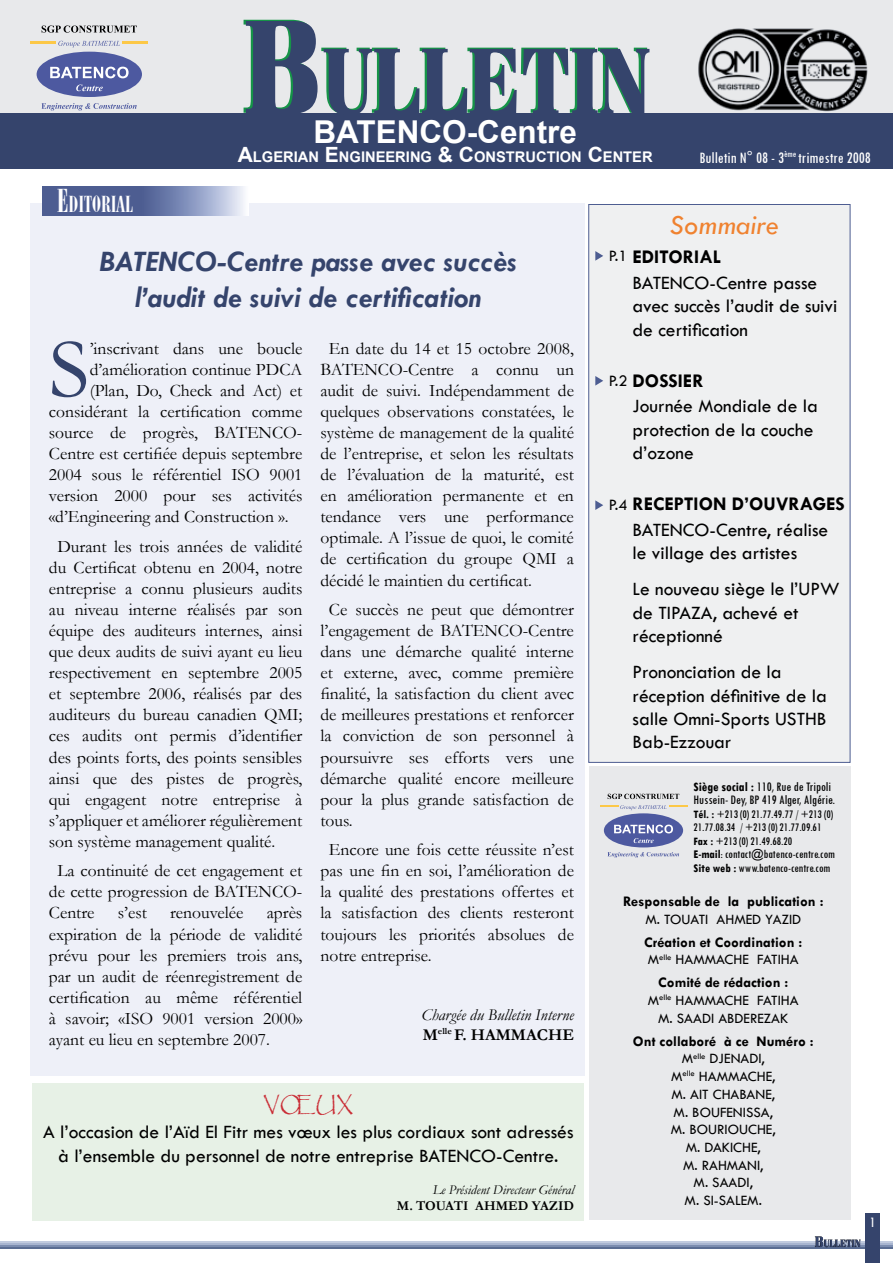
<style>
.page{position:relative;width:893px;height:1263px;background:#fff}
.page>*{position:absolute;margin:0;border:0;box-sizing:border-box;transform-origin:0 0}
.t1{font:85.05px "Garamond";color:#35446c}
.t2{font:700 31.5px "Arial";color:#fff}
.t3{font:italic 700 30px/36px "Tw Cen";color:#35446c;text-align:center}
.t4{font:italic 28.5px "Tw Cen";color:#ef8230}
.t5{font:22.05px "Modern 735 BT Roman A";color:#fff}
.t6{font:21px "Papyrus";color:#c92b34}
.t7{font:19.5px/23.4px "Tw Cen";color:#000}
.t8{font:700 19.5px "Tw Cen";color:#000}
.t9{font:17.55px/21px "Garamond";color:#000;text-align:justify}
.t10{font:italic 16.5px/19.8px "Garamond";color:#000}
.t11{font:condensed 16.5px "Tw Cen";color:#fff}
.t12{font:16.5px "Tw Cen";color:#000}
.t13{font:condensed 15px "Tw Cen";color:#fff}
.t14{font:14.7px/17.7px "Tw Cen";color:#000;text-align:center}
.t15{font:700 14.7px/17.7px "Tw Cen";color:#000}
.t16{font:700 14.7px "Arial";color:#fff}
.t17{font:condensed 13.5px/13.5px "Tw Cen";color:#000}
.t18{font:italic 13.5px "Garamond";color:#000}
.t19{font:700 13.5px "Garamond";color:#000}
.t20{font:condensed 12.45px/13.5px "Tw Cen";color:#000}
.t21{font:condensed 12px/13.5px "Tw Cen";color:#000}
.s1{font-size:31.5px}
.s2{font-size:21px}
.s3{font-weight:700;font-style:normal}
.s4{font-weight:700}
.s5{font-weight:400}
</style>
<div class="page">
<div style="left:1px;top:0;width:892px;height:119px;background:#e8e9eb"></div>
<div style="left:1px;top:113px;width:892px;height:55px;background:#35446c"></div>
<svg style="left:244px;top:20px;width:405px;height:93px"></svg>
<svg style="left:42px;top:25px;width:95px;height:8px"></svg>
<hr style="left:31px;top:41px;width:25px;height:3px;background:#fcc847">
<hr style="left:123px;top:41px;width:25px;height:3px;background:#fcc847">
<svg style="left:58px;top:41px;width:62px;height:6px"></svg>
<div style="left:37px;top:52px;width:105px;height:45px;background:#4d59a0;border-radius:50%"></div>
<svg style="left:41px;top:103px;width:96px;height:8px"></svg>
<svg style="left:50px;top:67px;width:79px;height:11px"></svg>
<svg style="left:76px;top:85px;width:27px;height:6px"></svg>
<hr style="left:0;top:1247px;width:893px;height:2px;background:#5a6d93">
<hr style="left:0;top:1245px;width:893px;height:2px;background:#7c8db0">
<hr style="left:0;top:1243px;width:893px;height:2px;background:#a8b5d0">
<hr style="left:0;top:1241px;width:893px;height:2px;background:#c1cbdf">
<div style="left:866px;top:1213px;width:14px;height:50px;background:#35446c"></div>
<svg style="left:815px;top:1236px;width:46px;height:11px"></svg>
<img style="left:698px;top:28px;width:170px;height:84px">
<div style="left:30px;top:203px;width:555px;height:873px;background:#eef0f8"></div>
<div style="left:588px;top:204px;width:262px;height:559px;background:#eff0f1;border:1px solid #4d5d91"></div>
<div style="left:43px;top:186px;width:99px;height:30px;background:#4d5d91"></div>
<div style="left:141px;top:186px;width:108px;height:30px;background:linear-gradient(to right,#3e528e,#edf2fd)"></div>
<svg style="left:595px;top:251px;width:8px;height:10px"></svg>
<svg style="left:595px;top:376px;width:8px;height:10px"></svg>
<svg style="left:595px;top:500px;width:8px;height:10px"></svg>
<div style="left:32px;top:1083px;width:552px;height:137px;background:#e7f1e6"></div>
<div style="left:589px;top:766px;width:261px;height:454px;background:#e8e9eb"></div>
<svg style="left:608px;top:794px;width:71px;height:5px"></svg>
<svg style="left:600px;top:805px;width:87px;height:5px"></svg>
<div style="left:604px;top:813px;width:79px;height:34px;background:#4d59a0;border-radius:50%"></div>
<svg style="left:607px;top:852px;width:72px;height:6px"></svg>
<svg style="left:614px;top:825px;width:59px;height:18px"></svg>
<p class="t5" style="left:57px;top:192px;width:78px"><span class="s1">E</span>DITORIAL</p>
<h2 class="t2" style="left:313px;top:111px;width:265px">BATENCO-Centre</h2>
<p class="t16" style="left:238px;top:147px;width:416px"><span class="s2">A</span>LGERIAN <span class="s2">E</span>NGINEERING <span class="s2">&amp; C</span>ONSTRUCTION <span class="s2">C</span>ENTER</p>
<p class="t11" style="left:699px;top:147px;width:173px">Bulletin N° 08 - 3<sup>ème</sup> trimestre 2008</p>
<h3 class="t4" style="left:670px;top:208px;width:110px">Sommaire</h3>
<h3 class="t3" style="left:100px;top:242px;width:419px">BATENCO-Centre passe avec succès l’audit de suivi de certification</h3>
<h1 class="t1" style="left:49px;top:312px;width:42px">S</h1>
<p class="t9" style="left:90px;top:337px;width:214px">’inscrivant dans une boucle</p>
<p class="t9" style="left:90px;top:358px;width:214px">d’amélioration continue PDCA</p>
<p class="t9" style="left:90px;top:379px;width:214px">(Plan, Do, Check and Act) et</p>
<p class="t9" style="left:49px;top:400px;width:255px">considérant la certification comme</p>
<p class="t9" style="left:49px;top:422px;width:255px">source de progrès, BATENCO-</p>
<p class="t9" style="left:49px;top:443px;width:255px">Centre est certifiée depuis septembre</p>
<p class="t9" style="left:49px;top:464px;width:255px">2004 sous le référentiel ISO 9001</p>
<p class="t9" style="left:49px;top:485px;width:255px">version 2000 pour ses activités</p>
<p class="t9" style="left:49px;top:506px;width:241px">«d’Engineering and Construction ».</p>
<p class="t9" style="left:49px;top:535px;width:255px;text-indent:9px">Durant les trois années de validité du Certificat obtenu en 2004, notre entreprise a connu plusieurs audits au niveau interne réalisés par son équipe des auditeurs internes, ainsi que deux audits de suivi ayant eu lieu respectivement en septembre 2005 et septembre 2006, réalisés par des auditeurs du bureau canadien QMI; ces audits ont permis d’identifier des points forts, des points sensibles ainsi que des pistes de progrès, qui engagent notre entreprise à s’appliquer et améliorer régulièrement son système management qualité.</p>
<p class="t9" style="left:49px;top:860px;width:255px;text-indent:9px">La continuité de cet engagement et de cette progression de BATENCO-Centre</p>
<p class="t9" style="left:118px;top:902px;width:31px">s’est</p>
<p class="t9" style="left:170px;top:902px;width:75px">renouvelée</p>
<p class="t9" style="left:49px;top:902px;width:255px;text-indent:218px">après expiration de la période de validité prévu pour les premiers trois ans, par un audit de réenregistrement de certification au même référentiel à savoir; «ISO 9001 version 2000» ayant eu lieu en septembre 2007.</p>
<p class="t9" style="left:320px;top:337px;width:255px;text-indent:9px">En date du 14 et 15 octobre 2008, BATENCO-Centre a connu un audit de suivi. Indépendamment de quelques observations constatées, le système de management de la qualité de l’entreprise, et selon les résultats de l’évaluation de la maturité, est en amélioration permanente et en tendance vers une performance optimale. A l’issue de quoi, le comité de certification du groupe QMI a décidé le maintien du certificat.</p>
<p class="t9" style="left:320px;top:599px;width:255px;text-indent:9px">Ce succès ne peut que démontrer l’engagement de BATENCO-Centre dans une démarche qualité interne et externe, avec, comme première finalité, la satisfaction du client avec de meilleures prestations et renforcer la conviction de son personnel à poursuivre ses efforts vers une démarche qualité encore meilleure pour la plus grande satisfaction de tous.</p>
<p class="t9" style="left:320px;top:839px;width:255px;text-indent:9px">Encore une fois cette réussite n’est pas une fin en soi, l’amélioration de la qualité des prestations offertes et la satisfaction des clients resteront toujours les priorités absolues de notre entreprise.</p>
<p class="t10" style="left:421px;top:1004px;width:154px">Chargée du Bulletin Interne<br><span class="s3">M</span><sup>elle</sup> <span class="s3">F. HAMMACHE</span></p>
<p class="t6" style="left:264px;top:1091px;width:91px">VŒUX</p>
<p class="t7" style="left:43px;top:1120px;width:532px;text-align:center">A l’occasion de l’Aïd El Fitr mes vœux les plus cordiaux sont adressés à l’ensemble du personnel de notre entreprise BATENCO-Centre.</p>
<p class="t18" style="left:433px;top:1181px;width:143px">Le Président Directeur Général</p>
<p class="t19" style="left:397px;top:1197px;width:179px">M. TOUATI AHMED YAZID</p>
<p class="t12" style="left:609px;top:246px;width:20px">P.1</p>
<p class="t8" style="left:632px;top:245px;width:90px">EDITORIAL</p>
<p class="t7" style="left:632px;top:271px;width:206px">BATENCO-Centre passe avec succès l’audit de suivi de certification</p>
<p class="t8" style="left:632px;top:369px;width:73px">DOSSIER</p>
<p class="t7" style="left:632px;top:394px;width:187px">Journée Mondiale de la protection de la couche d’ozone</p>
<p class="t8" style="left:632px;top:492px;width:214px">RECEPTION D’OUVRAGES</p>
<p class="t7" style="left:632px;top:518px;width:197px">BATENCO-Centre, réalise le village des artistes</p>
<p class="t7" style="left:632px;top:577px;width:209px">Le nouveau siège le l’UPW de TIPAZA, achevé et réceptionné</p>
<p class="t7" style="left:632px;top:660px;width:196px">Prononciation de la réception définitive de la salle Omni-Sports USTHB<br>Bab-Ezzouar</p>
<p class="t12" style="left:609px;top:370px;width:20px">P.2</p>
<p class="t12" style="left:609px;top:495px;width:20px">P.4</p>
<p class="t17" style="left:693px;top:779px;width:143px"><span class="s4">Siège social :</span> 110, Rue de Tripoli<br>Hussein- Dey, BP 419 Alger, Algérie.</p>
<p class="t21" style="left:693px;top:807px;width:141px"><span class="s4">Tél. :</span> +213 (0) 21.77.49.77 / +213 (0)<br>21.77.08.34 / +213 (0) 21.77.09.61<br><span class="s4">Fax :</span> +213 (0) 21.49.68.20</p>
<p class="t20" style="left:693px;top:847px;width:143px"><span class="s4">E-mail</span>: contact@batenco-centre.com<br><span class="s4">Site web :</span> www.batenco-centre.com</p>
<p class="t15" style="left:623px;top:892px;width:202px">Responsable de la publication :</p>
<p class="t14" style="left:645px;top:910px;width:157px">M. TOUATI AHMED YAZID</p>
<p class="t15" style="left:644px;top:933px;width:160px">Création et Coordination :<br><span class="s5">M</span><sup>elle</sup> <span class="s5">HAMMACHE FATIHA</span></p>
<p class="t14" style="left:648px;top:974px;width:152px"><span class="s4">Comité de rédaction :<br></span>M<sup>elle</sup> HAMMACHE FATIHA<br>M. SAADI ABDEREZAK</p>
<p class="t14" style="left:633px;top:1032px;width:182px"><span class="s4">Ont collaboré à ce Numéro :<br></span>M<sup>elle</sup> DJENADI,<br>M<sup>elle</sup> HAMMACHE,<br>M. AIT CHABANE,<br>M. BOUFENISSA,<br>M. BOURIOUCHE,<br>M. DAKICHE,<br>M. RAHMANI,<br>M. SAADI,<br>M. SI-SALEM.</p>
<p class="t13" style="left:870px;top:1213px;width:7px">1</p>
</div>
